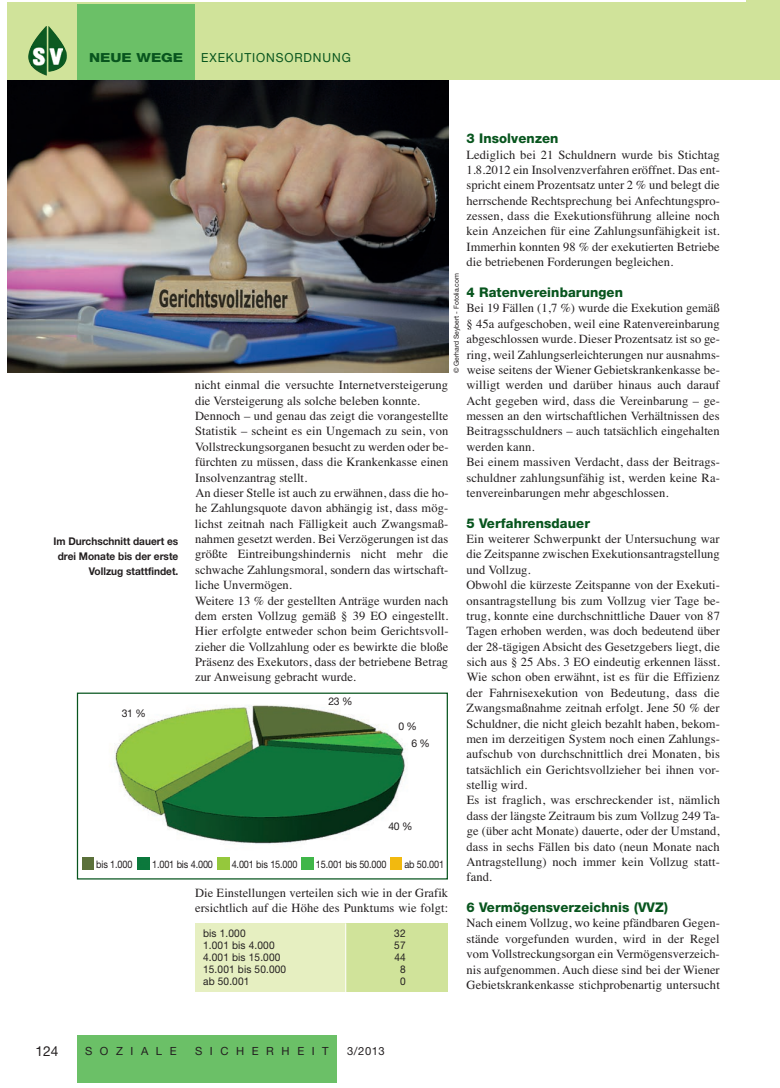
<style>
.page{position:relative;width:780px;height:1088px;background:#fff}
.page>*{position:absolute;margin:0;border:0;box-sizing:border-box;transform-origin:0 0}
.t1{font:13.75px "Helvetica Neue";color:#231f20}
.t2{font:800 13.38px "Helvetica Neue";letter-spacing:.01em;color:#08551e}
.t3{font:12.5px/15.4px "Times";letter-spacing:.005em;color:#231f20}
.t4{font:12.5px "Helvetica Neue";letter-spacing:.075em;color:#08551e;scale:.96 1}
.t5{font:800 12.5px "Helvetica Neue";color:#08551e;scale:1.2 1}
.t6{font:11.25px "Helvetica Neue";letter-spacing:.675em;color:#231f20}
.t7{font:10.62px "Helvetica Neue";letter-spacing:.015em;color:#231f20;scale:.95 1}
.t8{font:700 10.62px/15px "Helvetica Neue";color:#231f20;text-align:right;scale:.95 1}
.t9{font:10.62px/17.5px "Helvetica Neue";letter-spacing:.015em;color:#231f20}
.t10{font:10.38px "Helvetica Neue";letter-spacing:-.015em;color:#231f20;scale:.88 1}
.t11{font:6.88px "Helvetica Neue";letter-spacing:-.005em;color:#231f20}
</style>
<div class="page">
<img style="left:8px;top:80px;width:440px;height:292px">
<div style="left:746px;top:1px;width:34px;height:79px;background:#d0e39a"></div>
<div style="left:7px;top:2px;width:772px;height:78px;background:#d0e39a"></div>
<div style="left:77px;top:4px;width:118px;height:76px;background:#6bc067"></div>
<div style="left:77px;top:1035px;width:260px;height:47px;background:#6bc067"></div>
<img style="left:48px;top:26px;width:19px;height:46px">
<img style="left:28px;top:26px;width:19px;height:50px">
<img style="left:32px;top:47px;width:14px;height:18px">
<img style="left:50px;top:47px;width:13px;height:18px">
<img style="left:114px;top:705px;width:291px;height:139px">
<div style="left:77px;top:692px;width:371px;height:187px;border:1px solid #08551e"></div>
<svg style="left:82px;top:858px;width:12px;height:12px"></svg>
<div style="left:390px;top:858px;width:12px;height:12px;background:#f2b90f"></div>
<svg style="left:138px;top:858px;width:12px;height:12px"></svg>
<svg style="left:217px;top:858px;width:12px;height:12px"></svg>
<svg style="left:301px;top:858px;width:12px;height:12px"></svg>
<div style="left:195px;top:923px;width:252px;height:69px;background:#e6efc1"></div>
<div style="left:346px;top:923px;width:101px;height:69px;background:#d0e39a"></div>
<hr style="left:345px;top:923px;width:1px;height:69px;background:#fff">
<p class="t5" style="left:89px;top:53px;width:80px">NEUE WEGE</p>
<p class="t4" style="left:201px;top:53px;width:157px">EXEKUTIONSORDNUNG</p>
<p class="t2" style="left:466px;top:134px;width:94px">3 Insolvenzen</p>
<p class="t3" style="left:466px;top:147px;width:255px;text-align:justify">Lediglich bei 21 Schuldnern wurde bis Stichtag 1.8.2012 ein Insolvenzverfahren eröffnet. Das ent&shy;spricht einem Prozentsatz unter 2 % und belegt die herrschende Rechtsprechung bei Anfechtungspro&shy;zessen, dass die Exekutionsführung alleine noch kein Anzeichen für eine Zahlungsunfähigkeit ist.<br>Immerhin konnten 98 % der exekutierten Betriebe die betriebenen Forderungen begleichen.</p>
<p class="t2" style="left:466px;top:287px;width:158px">4 Ratenvereinbarungen</p>
<p class="t3" style="left:466px;top:300px;width:255px">Bei 19 Fällen (1,7 %) wurde die Exekution gemäß § 45a aufgeschoben, weil eine Ratenvereinbarung abgeschlossen wurde. Dieser Prozentsatz ist so ge&shy;ring, weil Zahlungserleichterungen nur ausnahms&shy;weise seitens der Wiener Gebietskrankenkasse be&shy;willigt werden und darüber hinaus auch darauf Acht gegeben wird, dass die Vereinbarung – ge&shy;messen an den wirtschaftlichen Verhältnissen des Beitragsschuldners – auch tatsächlich eingehalten werden kann.<br>Bei einem massiven Verdacht, dass der Beitrags&shy;schuldner zahlungsunfähig ist, werden keine Ra&shy;tenvereinbarungen mehr abgeschlossen.</p>
<p class="t2" style="left:466px;top:518px;width:125px">5 Verfahrensdauer</p>
<p class="t3" style="left:466px;top:531px;width:255px">Ein weiterer Schwerpunkt der Untersuchung war die Zeitspanne zwischen Exekutionsantragstellung und Vollzug.<br>Obwohl die kürzeste Zeitspanne von der Exekuti&shy;onsantragstellung bis zum Vollzug vier Tage be&shy;trug, konnte eine durchschnittliche Dauer von 87<br>Tagen erhoben werden, was doch bedeutend über der 28-tägigen Absicht des Gesetzgebers liegt, die sich aus § 25 Abs. 3 EO eindeutig erkennen lässt.<br>Wie schon oben erwähnt, ist es für die Effizienz der Fahrnisexekution von Bedeutung, dass die Zwangsmaßnahme zeitnah erfolgt. Jene 50 % der Schuldner, die nicht gleich bezahlt haben, bekom&shy;men im derzeitigen System noch einen Zahlungs&shy;aufschub von durchschnittlich drei Monaten, bis tatsächlich ein Gerichtsvollzieher bei ihnen vor&shy;stellig wird.<br>Es ist fraglich, was erschreckender ist, nämlich dass der längste Zeitraum bis zum Vollzug 249 Ta&shy;ge (über acht Monate) dauerte, oder der Umstand, dass in sechs Fällen bis dato (neun Monate nach Antragstellung) noch immer kein Vollzug statt&shy;fand.</p>
<p class="t2" style="left:466px;top:902px;width:203px">6 Vermögensverzeichnis (VVZ)</p>
<p class="t3" style="left:466px;top:915px;width:255px;text-align:justify">Nach einem Vollzug, wo keine pfändbaren Gegen&shy;stände vorgefunden wurden, wird in der Regel vom Vollstreckungsorgan ein Vermögensverzeich&shy;nis aufgenommen. Auch diese sind bei der Wiener Gebietskrankenkasse stichprobenartig untersucht</p>
<p class="t11" style="left:454px;top:373px;width:101px;rotate:-90deg">© Gerhard Seybert - Fotolia.com</p>
<p class="t3" style="left:195px;top:377px;width:255px">nicht einmal die versuchte Internetversteigerung die Versteigerung als solche beleben konnte.<br>Dennoch – und genau das zeigt die vorangestellte Statistik – scheint es ein Ungemach zu sein, von Vollstreckungsorganen besucht zu werden oder be&shy;fürchten zu müssen, dass die Krankenkasse einen Insolvenzantrag stellt.<br>An dieser Stelle ist auch zu erwähnen, dass die ho&shy;he Zahlungsquote davon abhängig ist, dass mög&shy;lichst zeitnah nach Fälligkeit auch Zwangsmaß&shy;nahmen gesetzt werden. Bei Verzögerungen ist das größte Eintreibungshindernis nicht mehr die schwache Zahlungsmoral, sondern das wirtschaft&shy;liche Unvermögen.<br>Weitere 13 % der gestellten Anträge wurden nach dem ersten Vollzug gemäß § 39 EO eingestellt.<br>Hier erfolgte entweder schon beim Gerichtsvoll&shy;zieher die Vollzahlung oder es bewirkte die bloße Präsenz des Exekutors, dass der betriebene Betrag zur Anweisung gebracht wurde.</p>
<p class="t8" style="left:53px;top:533px;width:133px">Im Durchschnitt dauert es drei Monate bis der erste<br>Vollzug stattfindet.</p>
<p class="t9" style="left:328px;top:694px;width:26px">23 %</p>
<p class="t9" style="left:122px;top:705px;width:26px">31 %</p>
<p class="t9" style="left:411px;top:718px;width:20px;text-indent:-13px">0 %<br>6 %</p>
<p class="t9" style="left:388px;top:818px;width:26px">40 %</p>
<p class="t10" style="left:96px;top:860px;width:43px">bis 1.000</p>
<p class="t10" style="left:152px;top:860px;width:71px">1.001 bis 4.000</p>
<p class="t10" style="left:232px;top:860px;width:76px">4.001 bis 15.000</p>
<p class="t10" style="left:316px;top:860px;width:82px">15.001 bis 50.000</p>
<p class="t10" style="left:404px;top:860px;width:47px">ab 50.001</p>
<p class="t3" style="left:195px;top:885px;width:255px">Die Einstellungen verteilen sich wie in der Grafik ersichtlich auf die Höhe des Punktums wie folgt:</p>
<p class="t7" style="left:203px;top:930px;width:46px">bis 1.000</p>
<p class="t7" style="left:394px;top:930px;width:13px">32</p>
<p class="t7" style="left:203px;top:942px;width:77px">1.001 bis 4.000</p>
<p class="t7" style="left:394px;top:942px;width:13px">57</p>
<p class="t7" style="left:203px;top:953px;width:83px">4.001 bis 15.000</p>
<p class="t7" style="left:394px;top:953px;width:13px">44</p>
<p class="t7" style="left:203px;top:965px;width:89px">15.001 bis 50.000</p>
<p class="t7" style="left:400px;top:965px;width:7px">8</p>
<p class="t7" style="left:203px;top:977px;width:50px">ab 50.001</p>
<p class="t7" style="left:400px;top:977px;width:7px">0</p>
<p class="t1" style="left:35px;top:1046px;width:24px">124</p>
<p class="t6" style="left:85px;top:1046px;width:93px">SOZIALE</p>
<p class="t6" style="left:195px;top:1046px;width:135px">SICHERHEIT</p>
<p class="t6" style="left:347px;top:1046px;width:39px">3/2013</p>
</div>
